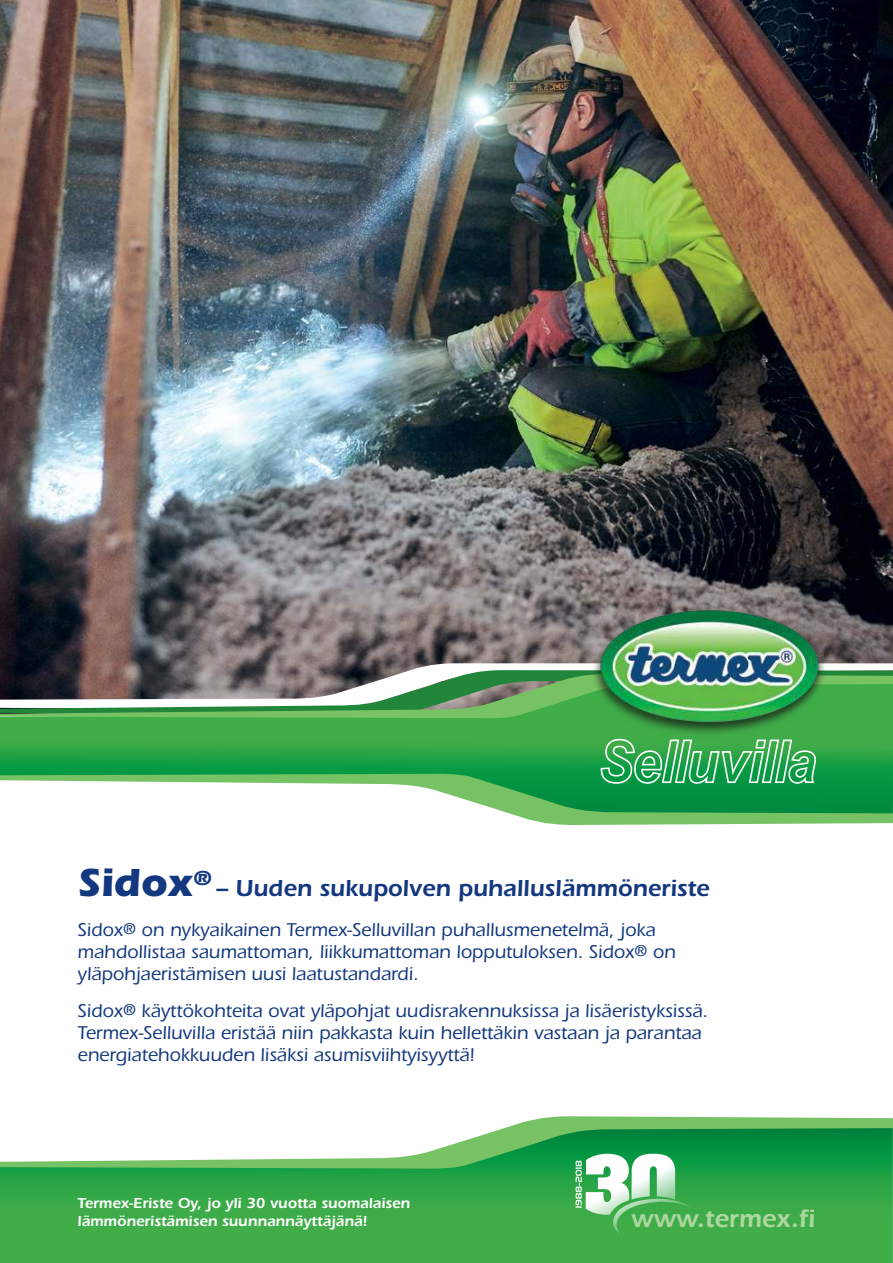
<style>
.page{position:relative;width:893px;height:1263px;background:#fff}
.page>*{position:absolute;margin:0;border:0;box-sizing:border-box;transform-origin:0 0}
.t1{font:600 25.65px "ITC Eras Std";color:#add79f}
.t2{font:600 24px "ITC Eras Std";color:#13387f}
.t3{font:500 19.2px/22px "ITC Eras Std";color:#13387f}
.t4{font:600 15px/18px "ITC Eras Std";color:#fff}
.s1{font-weight:700;font-size:40.5px}
.s2{font-size:16.2px}
</style>
<div class="page">
<img style="left:0;top:0;width:893px;height:663px">
<img style="left:0;top:718px;width:893px;height:56px">
<svg style="left:0;top:663px;width:893px;height:55px"></svg>
<svg style="left:0;top:774px;width:893px;height:51px"></svg>
<img style="left:583px;top:599px;width:257px;height:148px">
<svg style="left:600px;top:738px;width:217px;height:46px;background:#50b56d"></svg>
<img style="left:0;top:1168px;width:893px;height:95px">
<svg style="left:0;top:1116px;width:893px;height:52px"></svg>
<svg style="left:575px;top:1154px;width:125px;height:80px"></svg>
<p class="t2" style="left:78px;top:879px;width:633px"><span class="s1">Sidox</span><sup>®</sup> – Uuden sukupolven puhalluslämmöneriste</p>
<p class="t3" style="left:78px;top:920px;width:600px">Sidox<span class="s2">®</span> on nykyaikainen Termex-Selluvillan puhallusmenetelmä, joka mahdollistaa saumattoman, liikkumattoman lopputuloksen. Sidox<span class="s2">®</span> on yläpohjaeristämisen uusi laatustandardi.</p>
<p class="t3" style="left:78px;top:1001px;width:632px">Sidox<span class="s2">®</span> käyttökohteita ovat yläpohjat uudisrakennuksissa ja lisäeristyksissä.<br>Termex-Selluvilla eristää niin pakkasta kuin hellettäkin vastaan ja parantaa energiatehokkuuden lisäksi asumisviihtyisyyttä!</p>
<p class="t4" style="left:78px;top:1195px;width:334px">Termex-Eriste Oy, jo yli 30 vuotta suomalaisen lämmöneristämisen suunnannäyttäjänä!</p>
<h1 class="t1" style="left:631px;top:1209px;width:185px">www.termex.fi</h1>
</div>
